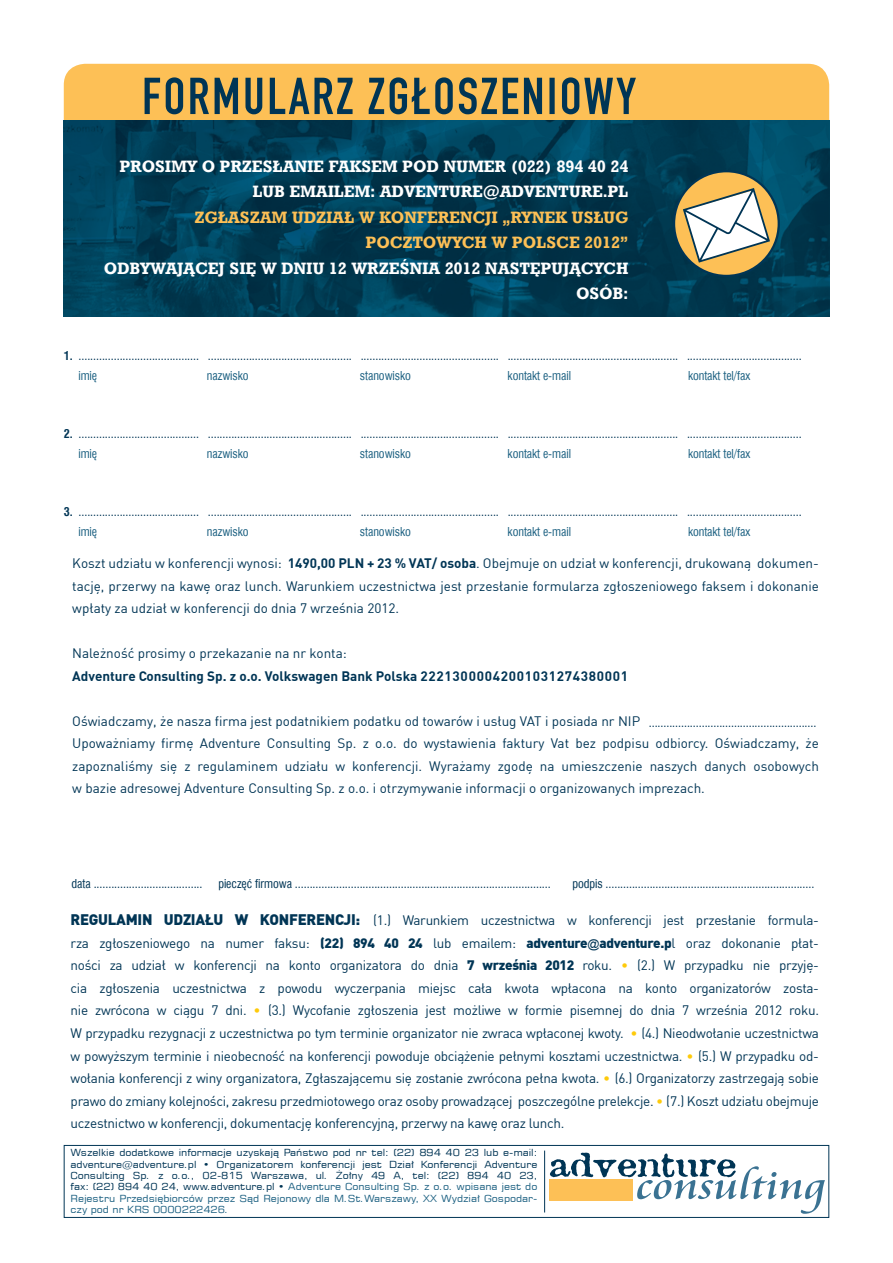
<style>
.page{position:relative;width:893px;height:1263px;background:#fff}
.page>*{position:absolute;margin:0;border:0;box-sizing:border-box;transform-origin:0 0}
.t1{font:16.5px/25.5px "Geo Slab 712 Bd EU";letter-spacing:.02em;color:#fff;text-align:right}
.t2{font:16.5px "Geo Slab 712 Bd EU";letter-spacing:.02em;color:#fdc056}
.t3{font:13.5px/22.5px "DINCE";color:#003555;text-align:justify}
.t4{font:700 13.5px "DINCE";color:#003555}
.t5{font:12px/20.4px "Swis 721 Cn EU";letter-spacing:-.005em;color:#003555}
.t6{font:12px "Swis 721 Cn EU";letter-spacing:-.005em;color:#1d6182}
.t7{font:9.75px/11.4px "Square 721 EU";letter-spacing:-.005em;color:#003555;text-align:justify;scale:1.1 1}
.s1{font-weight:700}
.s2{color:#1d6182}
.s3{font-weight:900;font-size:15px}
.s4{font-weight:900}
.s5{font-family:"Arial";font-size:12px}
.s6{color:#feca0a}
</style>
<div class="page">
<div style="left:64px;top:64px;width:765px;height:87px;background:#fdc056;border-radius:21px"></div>
<svg style="left:145px;top:77px;width:491px;height:37px"></svg>
<img style="left:64px;top:120px;width:765px;height:196px">
<div style="left:64px;top:1145px;width:765px;height:73px;background:#fff;border:1px solid #003555"></div>
<hr style="left:544px;top:1150px;width:1px;height:62px;background:#003555">
<svg style="left:550px;top:1152px;width:275px;height:62px"></svg>
<div style="left:549px;top:1180px;width:84px;height:21px;background:#fdc056"></div>
<svg style="left:674px;top:171px;width:105px;height:105px;background:#deaf55"></svg>
<div style="left:673px;top:170px;width:107px;height:107px;border:2px solid #003555;border-radius:50%"></div>
<svg style="left:683px;top:188px;width:87px;height:75px"></svg>
<p class="t1" style="left:120px;top:154px;width:363px">PROSIMY O PRZESŁANIE FAKSEM POD NUMER</p>
<p class="t1" style="left:253px;top:154px;width:377px">(022) 894 40 24<br>LUB EMAILEM: ADVENTURE@ADVENTURE.PL</p>
<p class="t2" style="left:195px;top:207px;width:36px">ZGŁASZAM</p>
<p class="t2" style="left:292px;top:207px;width:23px">UDZIAŁ</p>
<p class="t2" style="left:359px;top:207px;width:34px">W KONFEREN</p>
<p class="t2" style="left:473px;top:207px;width:51px">CJI „RYNEK</p>
<p class="t2" style="left:572px;top:207px;width:58px">USŁUG</p>
<p class="t2" style="left:366px;top:233px;width:49px">POCZTO</p>
<p class="t2" style="left:436px;top:233px;width:99px">WYCH W POLS</p>
<p class="t2" style="left:556px;top:233px;width:73px">CE 2012”</p>
<p class="t1" style="left:104px;top:256px;width:13px">ODBY</p>
<p class="t1" style="left:151px;top:256px;width:143px">WAJĄCEJ SI Ę W DNI</p>
<p class="t1" style="left:313px;top:256px;width:67px">U 12 WRZE</p>
<p class="t1" style="left:400px;top:256px;width:22px">ŚNIA</p>
<p class="t1" style="left:445px;top:256px;width:53px">2012 NAST</p>
<p class="t1" style="left:530px;top:256px;width:100px">ĘPUJĄCYCH<br>OSÓB:</p>
<p class="t5" style="left:78px;top:345px;width:725px;text-indent:-15px"><span class="s1">1.</span> ......................................... ................................................. ............................................... .......................................................... ....................................... <span class="s2">imię</span></p>
<p class="t6" style="left:207px;top:368px;width:43px">nazwisko</p>
<p class="t6" style="left:360px;top:368px;width:53px">stanowisko</p>
<p class="t6" style="left:508px;top:368px;width:65px">kontakt e-mail</p>
<p class="t6" style="left:688px;top:368px;width:64px">kontakt tel/fax</p>
<p class="t5" style="left:78px;top:423px;width:725px;text-indent:-15px"><span class="s1">2.</span> ......................................... ................................................. ............................................... .......................................................... ....................................... <span class="s2">imię</span></p>
<p class="t6" style="left:207px;top:446px;width:43px">nazwisko</p>
<p class="t6" style="left:360px;top:446px;width:53px">stanowisko</p>
<p class="t6" style="left:508px;top:446px;width:65px">kontakt e-mail</p>
<p class="t6" style="left:688px;top:446px;width:64px">kontakt tel/fax</p>
<p class="t5" style="left:78px;top:501px;width:725px;text-indent:-15px"><span class="s1">3.</span> ......................................... ................................................. ............................................... .......................................................... ....................................... <span class="s2">imię</span></p>
<p class="t6" style="left:207px;top:524px;width:43px">nazwisko</p>
<p class="t6" style="left:360px;top:524px;width:53px">stanowisko</p>
<p class="t6" style="left:508px;top:524px;width:65px">kontakt e-mail</p>
<p class="t6" style="left:688px;top:524px;width:64px">kontakt tel/fax</p>
<p class="t3" style="left:72px;top:552px;width:748px">Koszt udziału w konferencji wynosi: <span class="s1">1490,00 PLN + 23 % VAT/ osoba</span>. Obejmuje on udział w konferencji, drukowaną dokumen&shy;tację, przerwy na kawę oraz lunch. Warunkiem uczestnictwa jest przesłanie formularza zgłoszeniowego faksem i dokonanie wpłaty za udział w konferencji do dnia 7 września 2012.</p>
<p class="t3" style="left:72px;top:642px;width:276px">Należność prosimy o przekazanie na nr konta:</p>
<p class="t4" style="left:72px;top:667px;width:557px">Adventure Consulting Sp. z o.o. Volkswagen Bank Polska 22213000042001031274380001</p>
<p class="t3" style="left:72px;top:709px;width:748px;text-align:left">Oświadczamy, że nasza firma jest podatnikiem podatku od towarów i usług VAT i posiada nr NIP<br>Upoważniamy firmę Adventure Consulting Sp. z o.o. do wystawienia faktury Vat bez podpisu odbiorcy. Oświadczamy, że zapoznaliśmy się z regulaminem udziału w konferencji. Wyrażamy zgodę na umieszczenie naszych danych osobowych w bazie adresowej Adventure Consulting Sp. z o.o. i otrzymywanie informacji o organizowanych imprezach.</p>
<p class="t5" style="left:649px;top:712px;width:169px">.........................................................</p>
<p class="t5" style="left:72px;top:873px;width:132px">data .....................................</p>
<p class="t5" style="left:218px;top:873px;width:334px">pieczęć firmowa .......................................................................................</p>
<p class="t5" style="left:572px;top:873px;width:244px">podpis .......................................................................</p>
<p class="t3" style="left:71px;top:909px;width:750px"><span class="s3">Regulamin Udziału w KONFERENCJI:</span> (1.) Warunkiem uczestnictwa w konferencji jest przesłanie formula&shy;rza zgłoszeniowego na numer faksu: <span class="s4">(22) 894 40 24</span> lub emailem: <span class="s4">adventure</span><span class="s5">@</span><span class="s4">adventure.p</span>l oraz dokonanie płat&shy;ności za udział w konferencji na konto organizatora do dnia <span class="s4">7 września 2012</span> roku. <span class="s6">•</span> (2.) W przypadku nie przyję&shy;cia zgłoszenia uczestnictwa z powodu wyczerpania miejsc cała kwota wpłacona na konto organizatorów zosta&shy;nie zwrócona w ciągu 7 dni. <span class="s6">•</span> (3.) Wycofanie zgłoszenia jest możliwe w formie pisemnej do dnia 7 września 2012 roku.<br>W przypadku rezygnacji z uczestnictwa po tym terminie organizator nie zwraca wpłaconej kwoty. <span class="s6">•</span> (4.) Nieodwołanie uczestnictwa w powyższym terminie i nieobecność na konferencji powoduje obciążenie pełnymi kosztami uczestnictwa. <span class="s6">•</span> (5.) W przypadku od&shy;wołania konferencji z winy organizatora, Zgłaszającemu się zostanie zwrócona pełna kwota. <span class="s6">•</span> (6.) Organizatorzy zastrzegają sobie prawo do zmiany kolejności, zakresu przedmiotowego oraz osoby prowadzącej poszczególne prelekcje. <span class="s6">•</span> (7.) Koszt udziału obejmuje uczestnictwo w konferencji, dokumentację konferencyjną, przerwy na kawę oraz lunch.</p>
<p class="t7" style="left:71px;top:1147px;width:426px">Wszelkie dodatkowe informacje uzyskają Państwo pod nr tel: (22) 894 40 23 lub e-mail: adventure@adventure.pl • Organizatorem konferencji jest Dział Konferencji Adventure Consulting Sp. z o.o., 02-815 Warszawa, ul. Żołny 49 A, tel: (22) 894 40 23, fax: (22) 894 40 24, www.adventure.pl • <span class="s2">Adventure Consulting Sp. z o.o. wpisana jest do Rejestru Przedsiębiorców przez Sąd Rejonowy dla M.St.Warszawy, XX Wydział Gospodar&shy;czy pod nr KRS 0000222426.</span></p>
</div>
